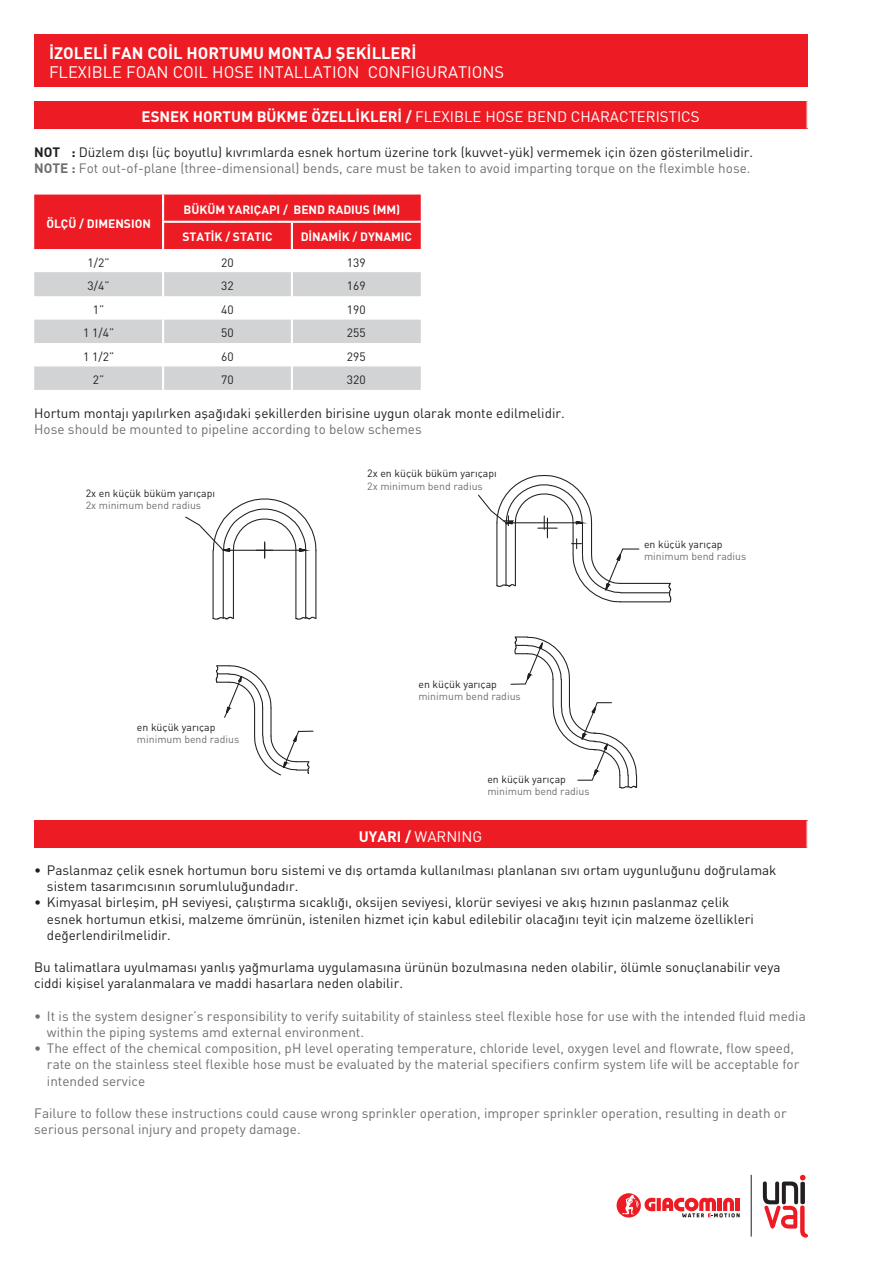
<style>
.page{position:relative;width:893px;height:1263px;background:#fff}
.page>*{position:absolute;margin:0;border:0;box-sizing:border-box;transform-origin:0 0}
.t1{font:16.5px "DINT";color:#fff}
.t2{font:16.5px "DINT Bold";color:#fff}
.t3{font:15px "DINT";color:#fff}
.t4{font:13.5px/16.2px "DINT";color:#231f20}
.t5{font:13.5px/16.2px "DINT";color:#6d6e70}
.t6{font:12px "DINT Bold";color:#fff}
.t7{font:12px "DINT";color:#231f20}
.t8{font:10.5px "DINT";color:#6d6e70}
.t9{font:10.5px "DINT";color:#231f20}
.s1{font-family:"DINT Bold"}
.s2{font-family:"DINT Bold";color:#6d6e70}
.s3{color:#6d6e70}
</style>
<div class="page">
<svg style="left:657px;top:1198px;width:4px;height:13px"></svg>
<svg style="left:616px;top:1193px;width:25px;height:25px"></svg>
<svg style="left:621px;top:1194px;width:34px;height:20px"></svg>
<svg style="left:662px;top:1197px;width:78px;height:20px"></svg>
<svg style="left:763px;top:1175px;width:45px;height:62px"></svg>
<hr style="left:751px;top:1175px;width:1px;height:61px;background:#231f20">
<div style="left:34px;top:34px;width:774px;height:52px;background:#ed1c24"></div>
<div style="left:34px;top:101px;width:773px;height:27px;background:#ed1c24"></div>
<svg style="left:807px;top:101px;width:1px;height:27px"></svg>
<div style="left:34px;top:821px;width:773px;height:27px;background:#ed1c24"></div>
<svg style="left:807px;top:821px;width:1px;height:27px"></svg>
<div style="left:34px;top:195px;width:387px;height:54px;background:#ed1c24"></div>
<svg style="left:34px;top:272px;width:387px;height:118px;fill:#d1d3d4"></svg>
<hr style="left:162px;top:195px;width:2px;height:26px;background:#fff">
<hr style="left:162px;top:221px;width:130px;height:2px;background:#fff">
<hr style="left:162px;top:223px;width:2px;height:26px;background:#fff">
<hr style="left:292px;top:221px;width:129px;height:2px;background:#fff">
<hr style="left:291px;top:223px;width:2px;height:26px;background:#fff">
<hr style="left:162px;top:272px;width:2px;height:24px;background:#fff">
<hr style="left:291px;top:272px;width:2px;height:24px;background:#fff">
<hr style="left:162px;top:296px;width:2px;height:24px;background:#fff">
<hr style="left:291px;top:296px;width:2px;height:24px;background:#fff">
<hr style="left:162px;top:320px;width:2px;height:23px;background:#fff">
<hr style="left:291px;top:320px;width:2px;height:23px;background:#fff">
<hr style="left:162px;top:343px;width:2px;height:23px;background:#fff">
<hr style="left:291px;top:343px;width:2px;height:23px;background:#fff">
<hr style="left:162px;top:366px;width:2px;height:24px;background:#fff">
<hr style="left:291px;top:366px;width:2px;height:24px;background:#fff">
<hr style="left:213px;top:550px;width:1px;height:68px;background:#231f20">
<hr style="left:233px;top:550px;width:1px;height:68px;background:#231f20">
<hr style="left:223px;top:550px;width:1px;height:68px;background:#231f20">
<hr style="left:315px;top:550px;width:1px;height:68px;background:#231f20">
<hr style="left:295px;top:550px;width:1px;height:68px;background:#231f20">
<hr style="left:305px;top:550px;width:1px;height:68px;background:#231f20">
<svg style="left:212px;top:616px;width:22px;height:4px"></svg>
<svg style="left:295px;top:616px;width:22px;height:4px"></svg>
<svg style="left:215px;top:665px;width:98px;height:111px"></svg>
<svg style="left:185px;top:498px;width:132px;height:60px"></svg>
<svg style="left:510px;top:636px;width:128px;height:153px"></svg>
<hr style="left:620px;top:592px;width:50px;height:1px;background:#231f20">
<hr style="left:620px;top:601px;width:50px;height:1px;background:#231f20">
<hr style="left:620px;top:583px;width:50px;height:1px;background:#231f20">
<svg style="left:668px;top:582px;width:4px;height:21px"></svg>
<svg style="left:478px;top:475px;width:162px;height:128px"></svg>
<p class="t2" style="left:49px;top:47px;width:369px">İZOLELİ FAN COİL HORTUMU MONTAJ ŞEKİLLERİ</p>
<p class="t1" style="left:49px;top:67px;width:457px">FLEXIBLE FOAN COIL HOSE INTALLATION CONFIGURATIONS</p>
<p class="t3" style="left:142px;top:112px;width:559px"><span class="s1">ESNEK HORTUM BÜKME ÖZELLİKLERİ /</span> FLEXIBLE HOSE BEND CHARACTERISTICS</p>
<p class="t4" style="left:34px;top:146px;width:720px"><span class="s1">NOT :</span> Düzlem dışı (üç boyutlu) kıvrımlarda esnek hortum üzerine tork (kuvvet-yük) vermemek için özen gösterilmelidir.<br><span class="s2">NOTE :</span> <span class="s3">Fot out-of-plane (three-dimensional) bends, care must be taken to avoid imparting torque on the fleximble hose.</span></p>
<p class="t6" style="left:46px;top:219px;width:106px">ÖLÇÜ / DIMENSION</p>
<p class="t6" style="left:183px;top:206px;width:218px">BÜKÜM YARIÇAPI / BEND RADIUS (MM)</p>
<p class="t6" style="left:182px;top:233px;width:92px">STATİK / STATIC</p>
<p class="t6" style="left:301px;top:233px;width:113px">DİNAMİK / DYNAMIC</p>
<p class="t7" style="left:88px;top:258px;width:23px">1/2”</p>
<p class="t7" style="left:221px;top:258px;width:14px">20</p>
<p class="t7" style="left:347px;top:258px;width:20px">139</p>
<p class="t7" style="left:88px;top:282px;width:23px">3/4”</p>
<p class="t7" style="left:221px;top:282px;width:14px">32</p>
<p class="t7" style="left:347px;top:282px;width:20px">169</p>
<p class="t7" style="left:93px;top:305px;width:13px">1”</p>
<p class="t7" style="left:221px;top:305px;width:14px">40</p>
<p class="t7" style="left:347px;top:305px;width:20px">190</p>
<p class="t7" style="left:83px;top:329px;width:33px">1 1/4”</p>
<p class="t7" style="left:221px;top:329px;width:14px">50</p>
<p class="t7" style="left:347px;top:329px;width:20px">255</p>
<p class="t7" style="left:83px;top:352px;width:33px">1 1/2”</p>
<p class="t7" style="left:221px;top:352px;width:14px">60</p>
<p class="t7" style="left:347px;top:352px;width:20px">295</p>
<p class="t7" style="left:93px;top:376px;width:13px">2”</p>
<p class="t7" style="left:221px;top:376px;width:14px">70</p>
<p class="t7" style="left:347px;top:376px;width:20px">320</p>
<p class="t4" style="left:34px;top:407px;width:532px">Hortum montajı yapılırken aşağıdaki şekillerden birisine uygun olarak monte edilmelidir.</p>
<p class="t5" style="left:34px;top:423px;width:389px">Hose should be mounted to pipeline according to below schemes</p>
<p class="t9" style="left:86px;top:489px;width:131px">2x en küçük büküm yarıçapı</p>
<p class="t8" style="left:86px;top:502px;width:117px">2x minimum bend radius</p>
<p class="t9" style="left:137px;top:723px;width:80px">en küçük yarıçap</p>
<p class="t8" style="left:137px;top:736px;width:104px">minimum bend radius</p>
<p class="t9" style="left:367px;top:470px;width:131px">2x en küçük büküm yarıçapı</p>
<p class="t8" style="left:367px;top:482px;width:117px">2x minimum bend radius</p>
<p class="t9" style="left:418px;top:680px;width:80px">en küçük yarıçap</p>
<p class="t8" style="left:418px;top:693px;width:104px">minimum bend radius</p>
<p class="t9" style="left:487px;top:775px;width:80px">en küçük yarıçap</p>
<p class="t8" style="left:487px;top:788px;width:104px">minimum bend radius</p>
<p class="t3" style="left:359px;top:831px;width:125px"><span class="s1">UYARI /</span> WARNING</p>
<p class="t9" style="left:644px;top:540px;width:80px">en küçük yarıçap</p>
<p class="t8" style="left:644px;top:553px;width:104px">minimum bend radius</p>
<p class="t4" style="left:47px;top:864px;width:731px;text-indent:-13px">• Paslanmaz çelik esnek hortumun boru sistemi ve dış ortamda kullanılması planlanan sıvı ortam uygunluğunu doğrulamak sistem tasarımcısının sorumluluğundadır.</p>
<p class="t4" style="left:47px;top:896px;width:709px;text-indent:-13px">• Kimyasal birleşim, pH seviyesi, çalıştırma sıcaklığı, oksijen seviyesi, klorür seviyesi ve akış hızının paslanmaz çelik esnek hortumun etkisi, malzeme ömrünün, istenilen hizmet için kabul edilebilir olacağını teyit için malzeme özellikleri değerlendirilmelidir.</p>
<p class="t4" style="left:34px;top:961px;width:748px">Bu talimatlara uyulmaması yanlış yağmurlama uygulamasına ürünün bozulmasına neden olabilir, ölümle sonuçlanabilir veya ciddi kişisel yaralanmalara ve maddi hasarlara neden olabilir.</p>
<p class="t5" style="left:47px;top:1009px;width:760px;text-indent:-13px">• It is the system designer’s responsibility to verify suitability of stainless steel flexible hose for use with the intended fluid media within the piping systems amd external environment.</p>
<p class="t5" style="left:47px;top:1042px;width:754px;text-indent:-13px">• The effect of the chemical composition, pH level operating temperature, chloride level, oxygen level and flowrate, flow speed, rate on the stainless steel flexible hose must be evaluated by the material specifiers confirm system life will be acceptable for intended service</p>
<p class="t5" style="left:34px;top:1107px;width:754px">Failure to follow these instructions could cause wrong sprinkler operation, improper sprinkler operation, resulting in death or serious personal injury and propety damage.</p>
</div>
